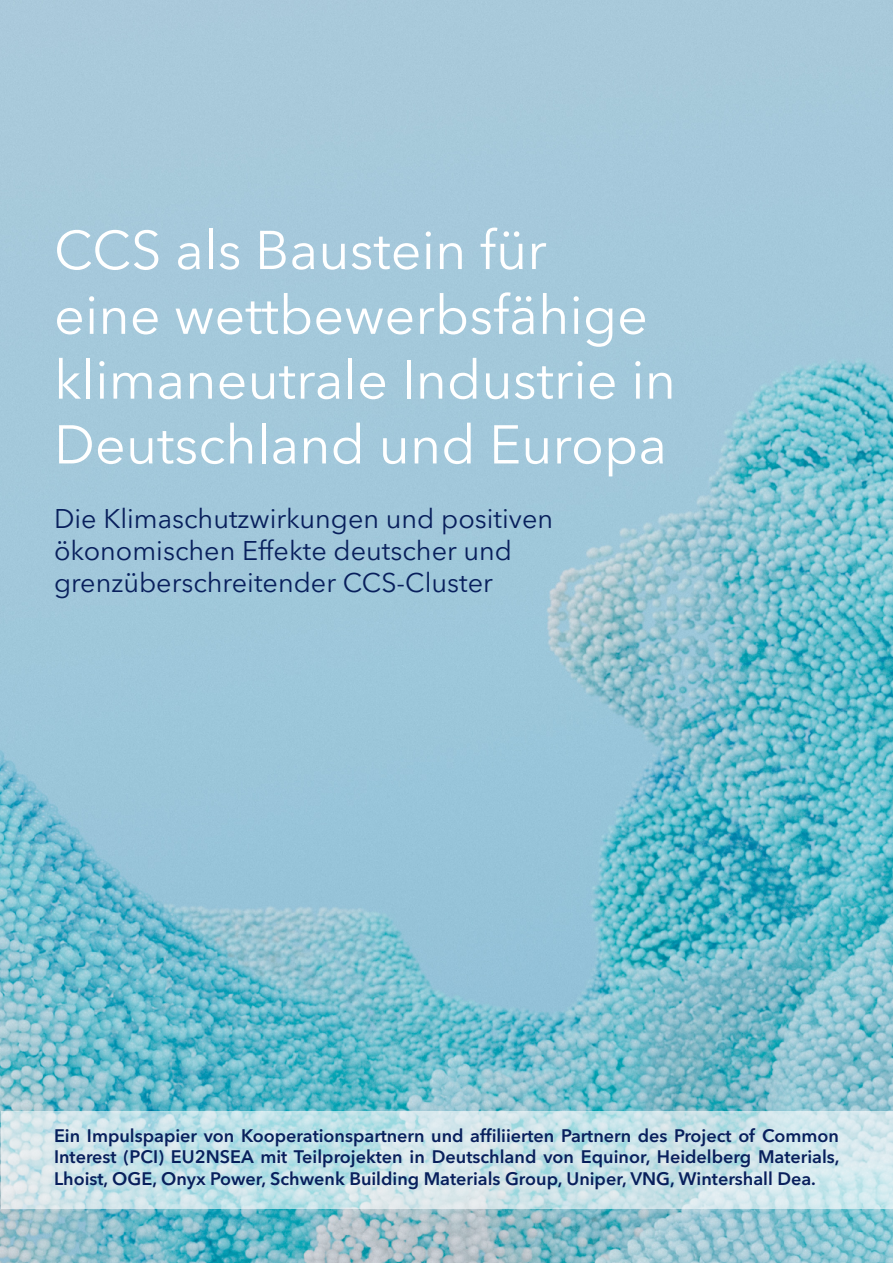
<style>
.page{position:relative;width:893px;height:1263px;background:#fff}
.page>*{position:absolute;margin:0;border:0;box-sizing:border-box;transform-origin:0 0}
.t1{font:54px/64.8px "Avenir Next LT Pro";color:#fff}
.t2{font:27px/32.4px "Avenir Next LT Pro";color:#081f5c}
.t3{font:600 18px/21.6px "Avenir Next LT Pro";color:#081f5c;text-align:justify}
</style>
<div class="page">
<img style="left:0;top:0;width:893px;height:1263px">
<svg style="left:1px;top:1111px;width:891px;height:98px;background:#c9e3e9"></svg>
<h1 class="t1" style="left:54px;top:218px;width:623px">CCS als Baustein für<br>eine wettbewerbsfähige klimaneutrale Industrie in<br>Deutschland und Europa</h1>
<h2 class="t2" style="left:54px;top:502px;width:501px">Die Klimaschutzwirkungen und positiven ökonomischen Effekte deutscher und grenzüberschreitender CCS-Cluster</h2>
<p class="t3" style="left:54px;top:1124px;width:787px">Ein Impulspapier von Kooperationspartnern und affiliierten Partnern des Project of Common Interest (PCI) EU2NSEA mit Teilprojekten in Deutschland von Equinor, Heidelberg Materials, Lhoist, OGE, Onyx Power, Schwenk Building Materials Group, Uniper, VNG, Wintershall Dea.</p>
</div>
